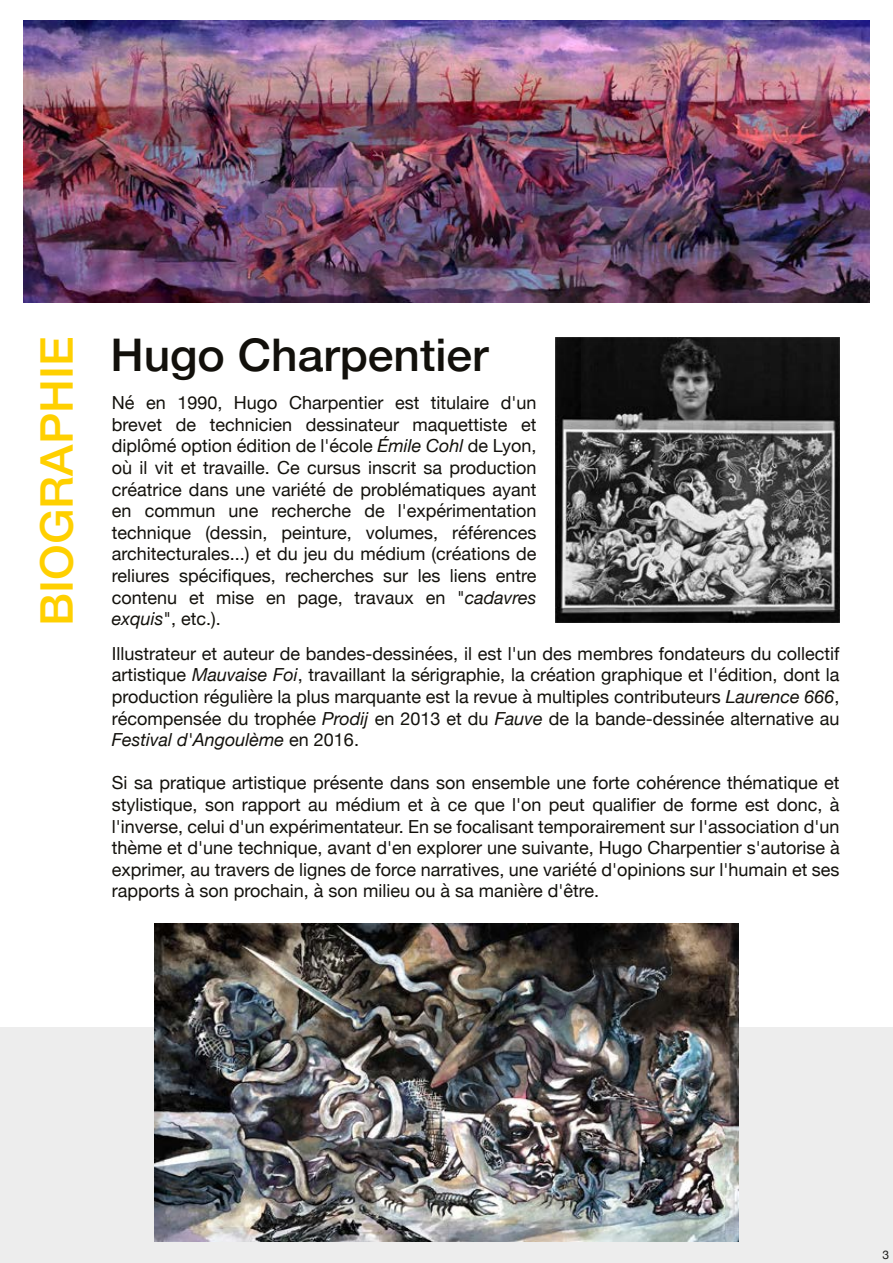
<style>
.page{position:relative;width:893px;height:1263px;background:#fff}
.page>*{position:absolute;margin:0;border:0;box-sizing:border-box;transform-origin:0 0}
.t1{font:500 45px "Helvetica Neue";color:#12100b}
.t2{font:500 45px "Helvetica Neue";color:#ffd000;scale:1.04 1}
.t3{font:18px/21.6px "Helvetica Neue";color:#13110c;text-align:justify}
.t4{font:12px "Helvetica Neue";color:#1d1d1b}
.s1{font-style:italic}
</style>
<div class="page">
<div style="left:0;top:1027px;width:893px;height:236px;background:#ededed"></div>
<img style="left:23px;top:20px;width:847px;height:282px">
<img style="left:555px;top:338px;width:285px;height:284px">
<img style="left:155px;top:924px;width:583px;height:317px">
<h1 class="t2" style="left:21px;top:626px;width:280px;rotate:-90deg">BIOGRAPHIE</h1>
<h1 class="t1" style="left:110px;top:318px;width:380px">Hugo Charpentier</h1>
<p class="t3" style="left:112px;top:393px;width:426px">Né en 1990, Hugo Charpentier est titulaire d'un brevet de technicien dessinateur maquettiste et diplômé option édition de l'école <span class="s1">Émile Cohl</span> de Lyon, où il vit et travaille. Ce cursus inscrit sa production créatrice dans une variété de problématiques ayant en commun une recherche de l'expérimentation technique (dessin, peinture, volumes, références architecturales...) et du jeu du médium (créations de reliures spécifiques, recherches sur les liens entre contenu et mise en page, travaux en "<span class="s1">cadavres exquis</span>", etc.).</p>
<p class="t3" style="left:112px;top:643px;width:729px">Illustrateur et auteur de bandes-dessinées, il est l'un des membres fondateurs du collectif artistique <span class="s1">Mauvaise Foi</span>, travaillant la sérigraphie, la création graphique et l'édition, dont la production régulière la plus marquante est la revue à multiples contributeurs <span class="s1">Laurence 666</span>, récompensée du trophée <span class="s1">Prodij</span> en 2013 et du <span class="s1">Fauve</span> de la bande-dessinée alternative au <span class="s1">Festival d'Angoulème</span> en 2016.</p>
<p class="t3" style="left:112px;top:773px;width:729px">Si sa pratique artistique présente dans son ensemble une forte cohérence thématique et stylistique, son rapport au médium et à ce que l'on peut qualifier de forme est donc, à l'inverse, celui d'un expérimentateur. En se focalisant temporairement sur l'association d'un thème et d'une technique, avant d'en explorer une suivante, Hugo Charpentier s'autorise à exprimer, au travers de lignes de force narratives, une variété d'opinions sur l'humain et ses rapports à son prochain, à son milieu ou à sa manière d'être.</p>
<p class="t4" style="left:882px;top:1246px;width:8px">3</p>
</div>
